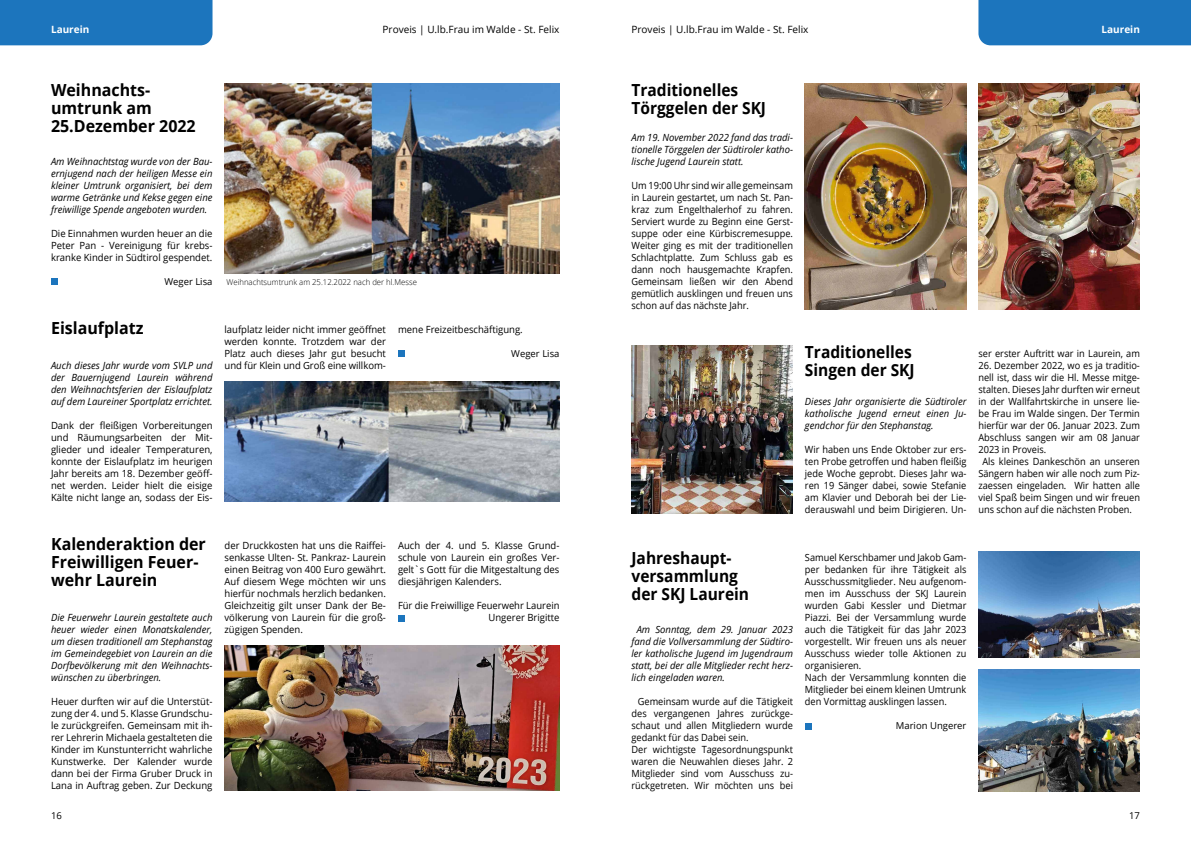
<style>
.page{position:relative;width:1191px;height:842px;background:#fff}
.page>*{position:absolute;margin:0;border:0;box-sizing:border-box;transform-origin:0 0}
.t1{font:700 16.6px/18px "Open Sans";color:#000;scale:.96 1}
.t2{font:700 16.6px/18px "Open Sans";color:#000;scale:.93 1}
.t3{font:10px "Open Sans";color:#000}
.t4{font:700 10px "Open Sans";color:#fff}
.t5{font:9.9px/12px "Open Sans";color:#000;text-align:justify;scale:.93 1}
.t6{font:9.9px/12px "Open Sans";color:#000;text-align:justify;scale:.96 1}
.t7{font:italic 9.9px/12px "Open Sans";color:#000;text-align:justify;scale:.96 1}
.t8{font:9.9px/12px "Open Sans";color:#000;text-align:right;scale:.95 1}
.t9{font:9.5px "Open Sans";color:#000}
.t10{font:300 8px "Open Sans";color:#000}
</style>
<div class="page">
<div style="left:0;top:0;width:212px;height:45px;background:#1c75bd"></div>
<div style="left:978px;top:0;width:213px;height:45px;background:#1c75bd"></div>
<img style="left:805px;top:84px;width:161px;height:225px">
<img style="left:978px;top:84px;width:162px;height:225px">
<img style="left:631px;top:345px;width:162px;height:168px">
<img style="left:978px;top:551px;width:162px;height:106px">
<img style="left:978px;top:669px;width:162px;height:122px">
<svg style="left:805px;top:723px;width:6px;height:6px"></svg>
<div style="left:51px;top:279px;width:7px;height:6px;background:#1c75bd"></div>
<img style="left:224px;top:84px;width:335px;height:189px">
<img style="left:224px;top:381px;width:335px;height:120px">
<div style="left:398px;top:351px;width:7px;height:6px;background:#1c75bd"></div>
<div style="left:398px;top:615px;width:7px;height:6px;background:#1c75bd"></div>
<img style="left:224px;top:645px;width:335px;height:146px">
<p class="t4" style="left:51px;top:22px;width:40px">Laurein</p>
<p class="t3" style="left:382px;top:22px;width:178px">Proveis | U.lb.Frau im Walde - St. Felix</p>
<p class="t3" style="left:631px;top:22px;width:178px">Proveis | U.lb.Frau im Walde - St. Felix</p>
<p class="t4" style="left:1101px;top:22px;width:40px">Laurein</p>
<h1 class="t1" style="left:51px;top:80px;width:152px">Weihnachts&shy;umtrunk am<br>25.Dezember 2022</h1>
<p class="t7" style="left:51px;top:155px;width:170px">Am Weihnachtstag wurde von der Bau&shy;ernjugend nach der heiligen Messe ein kleiner Umtrunk organisiert, bei dem warme Getränke und Kekse gegen eine freiwillige Spende angeboten wurden.</p>
<p class="t6" style="left:51px;top:228px;width:170px">Die Einnahmen wurden heuer an die Peter Pan - Vereinigung für krebs&shy;kranke Kinder in Südtirol gespendet.</p>
<p class="t9" style="left:164px;top:275px;width:50px">Weger Lisa</p>
<h1 class="t1" style="left:51px;top:318px;width:98px">Eislaufplatz</h1>
<p class="t7" style="left:51px;top:359px;width:170px">Auch dieses Jahr wurde vom SVLP und der Bauernjugend Laurein während den Weihnachtsferien der Eislaufplatz auf dem Laureiner Sportplatz errichtet.</p>
<p class="t6" style="left:51px;top:420px;width:170px">Dank der fleißigen Vorbereitungen und Räumungsarbeiten der Mit&shy;glieder und idealer Temperaturen, konnte der Eislaufplatz im heurigen Jahr bereits am 18. Dezember geöff&shy;net werden. Leider hielt die eisige Kälte nicht lange an, sodass der Eis-</p>
<h1 class="t1" style="left:51px;top:534px;width:163px">Kalenderaktion der<br>Freiwilligen Feuer&shy;wehr Laurein</h1>
<p class="t7" style="left:51px;top:611px;width:170px">Die Feuerwehr Laurein gestaltete auch heuer wieder einen Monatskalender, um diesen traditionell am Stephanstag im Gemeindegebiet von Laurein an die Dorfbevölkerung mit den Weihnachts&shy;wünschen zu überbringen.</p>
<p class="t6" style="left:51px;top:696px;width:170px">Heuer durften wir auf die Unterstüt&shy;zung der 4. und 5. Klasse Grundschu&shy;le zurückgreifen. Gemeinsam mit ih&shy;rer Lehrerin Michaela gestalteten die Kinder im Kunstunterricht wahrliche Kunstwerke. Der Kalender wurde dann bei der Firma Gruber Druck in Lana in Auftrag geben. Zur Deckung</p>
<p class="t10" style="left:226px;top:277px;width:192px">Weihnachtsumtrunk am 25.12.2022 nach der hl.Messe</p>
<p class="t6" style="left:224px;top:324px;width:170px">laufplatz leider nicht immer geöffnet werden konnte. Trotzdem war der Platz auch dieses Jahr gut besucht und für Klein und Groß eine willkom-</p>
<p class="t6" style="left:398px;top:324px;width:131px">mene Freizeitbeschäftigung.</p>
<p class="t9" style="left:511px;top:347px;width:50px">Weger Lisa</p>
<p class="t6" style="left:224px;top:540px;width:170px">der Druckkosten hat uns die Raiffei&shy;senkasse Ulten- St. Pankraz- Laurein einen Beitrag von 400 Euro gewährt.<br>Auf diesem Wege möchten wir uns hierfür nochmals herzlich bedanken.<br>Gleichzeitig gilt unser Dank der Be&shy;völkerung von Laurein für die groß&shy;zügigen Spenden.</p>
<p class="t6" style="left:398px;top:540px;width:170px">Auch der 4. und 5. Klasse Grund&shy;schule von Laurein ein großes Ver&shy;gelt`s Gott für die Mitgestaltung des diesjährigen Kalenders.</p>
<p class="t8" style="left:398px;top:600px;width:171px">Für die Freiwillige Feuerwehr Laurein<br>Ungerer Brigitte</p>
<h1 class="t2" style="left:631px;top:80px;width:146px">Traditionelles<br>Törggelen der SKJ</h1>
<p class="t7" style="left:631px;top:131px;width:170px">Am 19. November 2022 fand das tradi&shy;tionelle Törggelen der Südtiroler katho&shy;lische Jugend Laurein statt.</p>
<p class="t5" style="left:631px;top:180px;width:175px">Um 19:00 Uhr sind wir alle gemeinsam in Laurein gestartet, um nach St. Pan&shy;kraz zum Engelthalerhof zu fahren.<br>Serviert wurde zu Beginn eine Gerst&shy;suppe oder eine Kürbiscremesuppe.<br>Weiter ging es mit der traditionellen Schlachtplatte. Zum Schluss gab es dann noch hausgemachte Krapfen.<br>Gemeinsam ließen wir den Abend gemütlich ausklingen und freuen uns schon auf das nächste Jahr.</p>
<h1 class="t2" style="left:805px;top:342px;width:119px">Traditionelles<br>Singen der SKJ</h1>
<p class="t7" style="left:805px;top:395px;width:170px">Dieses Jahr organisierte die Südtiroler katholische Jugend erneut einen Ju&shy;gendchor für den Stephanstag.</p>
<p class="t5" style="left:805px;top:444px;width:175px">Wir haben uns Ende Oktober zur ers&shy;ten Probe getroffen und haben fleißig jede Woche geprobt. Dieses Jahr wa&shy;ren 19 Sänger dabei, sowie Stefanie am Klavier und Deborah bei der Lie&shy;derauswahl und beim Dirigieren. Un-</p>
<p class="t5" style="left:978px;top:348px;width:175px">ser erster Auftritt war in Laurein, am</p>
<p class="t5" style="left:978px;top:360px;width:175px">26. Dezember 2022, wo es ja traditio-</p>
<p class="t5" style="left:978px;top:372px;width:175px">nell ist, dass wir die Hl. Messe mitge-</p>
<p class="t5" style="left:978px;top:384px;width:175px">stalten. Dieses Jahr durften wir erneut</p>
<p class="t5" style="left:978px;top:396px;width:175px">in der Wallfahrtskirche in unsere lie-</p>
<p class="t5" style="left:978px;top:408px;width:175px">be Frau im Walde singen. Der Termin</p>
<p class="t5" style="left:978px;top:420px;width:175px">hierfür war der 06. Januar 2023. Zum</p>
<p class="t5" style="left:978px;top:432px;width:175px">Abschluss sangen wir am 08 Januar</p>
<p class="t5" style="left:978px;top:444px;width:74px">2023 in Proveis.</p>
<p class="t5" style="left:982px;top:456px;width:171px">Als kleines Dankeschön an unseren</p>
<p class="t5" style="left:978px;top:468px;width:175px">Sängern haben wir alle noch zum Piz-</p>
<p class="t5" style="left:978px;top:480px;width:175px">zaessen eingeladen. Wir hatten alle</p>
<p class="t5" style="left:978px;top:492px;width:175px">viel Spaß beim Singen und wir freuen</p>
<p class="t5" style="left:978px;top:504px;width:167px">uns schon auf die nächsten Proben.</p>
<h1 class="t2" style="left:631px;top:548px;width:128px">Jahreshaupt&shy;versammlung der SKJ Laurein</h1>
<p class="t7" style="left:631px;top:623px;width:170px;text-indent:5px">Am Sonntag, dem 29. Januar 2023 fand die Vollversammlung der Südtiro&shy;ler katholische Jugend im Jugendraum statt, bei der alle Mitglieder recht herz&shy;lich eingeladen waren.</p>
<p class="t5" style="left:631px;top:696px;width:175px;text-align:left;text-indent:6px">Gemeinsam wurde auf die Tätigkeit des vergangenen Jahres zurückge&shy;schaut und allen Mitgliedern wurde gedankt für das Dabei sein.<br>Der wichtigste Tagesordnungspunkt waren die Neuwahlen dieses Jahr. 2<br>Mitglieder sind vom Ausschuss zu&shy;rückgetreten. Wir möchten uns bei</p>
<p class="t5" style="left:805px;top:552px;width:175px;text-align:left">Samuel Kerschbamer und Jakob Gam&shy;per bedanken für ihre Tätigkeit als Ausschussmitglieder. Neu aufgenom&shy;men im Ausschuss der SKJ Laurein wurden Gabi Kessler und Dietmar Piazzi. Bei der Versammlung wurde auch die Tätigkeit für das Jahr 2023 vorgestellt. Wir freuen uns als neuer Ausschuss wieder tolle Aktionen zu organisieren.<br>Nach der Versammlung konnten die Mitglieder bei einem kleinen Umtrunk den Vormittag ausklingen lassen.</p>
<p class="t9" style="left:896px;top:719px;width:72px">Marion Ungerer</p>
<p class="t9" style="left:51px;top:809px;width:12px">16</p>
<p class="t9" style="left:1129px;top:809px;width:12px">17</p>
</div>
